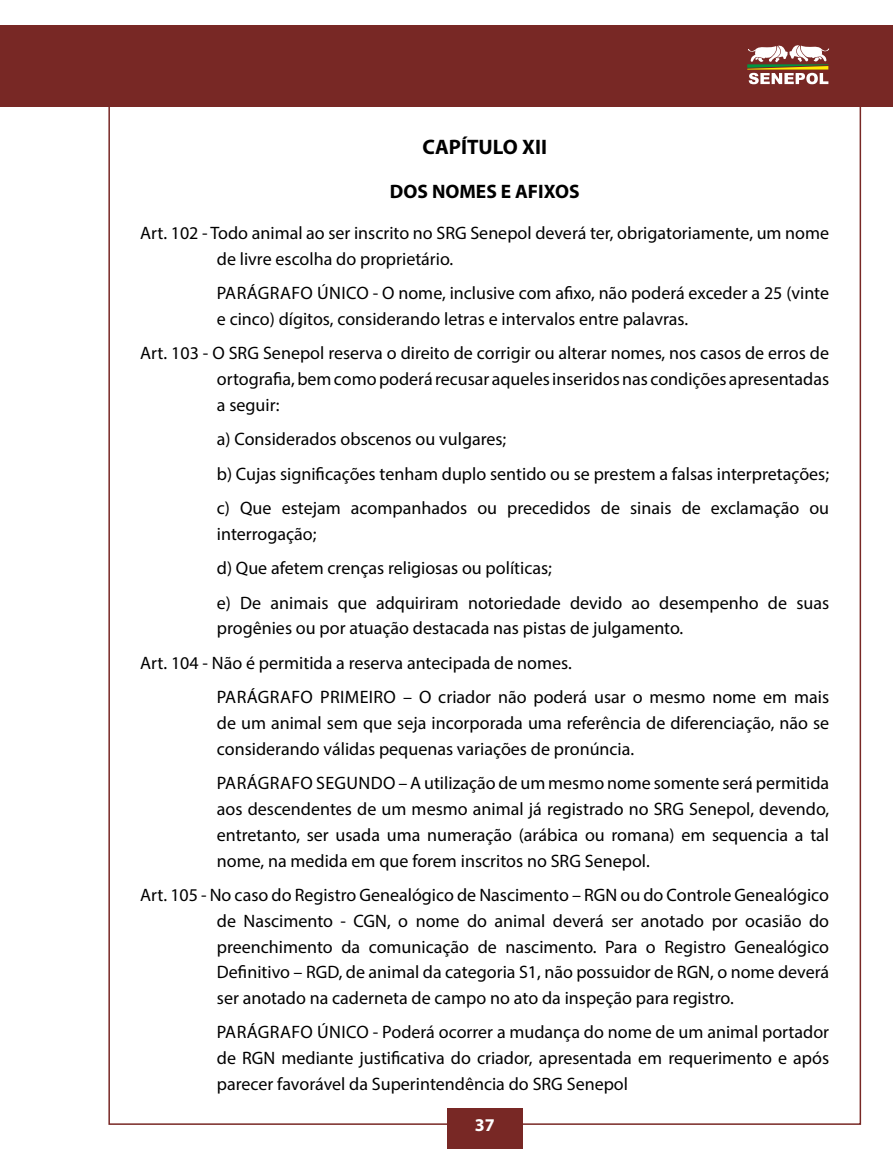
<style>
.page{position:relative;width:893px;height:1149px;background:#fff}
.page>*{position:absolute;margin:0;border:0;box-sizing:border-box;transform-origin:0 0}
.t1{font:700 21px "Myriad Pro";color:#000}
.t2{font:700 19.5px "Myriad Pro";color:#000}
.t3{font:18px/25.8px "Myriad Pro";color:#000;text-align:justify}
.t4{font:700 18px "Myriad Pro";color:#fff}
</style>
<div class="page">
<div style="left:0;top:25px;width:893px;height:81px;background:#782825"></div>
<div style="left:447px;top:1108px;width:75px;height:40px;background:#782825"></div>
<svg style="left:747px;top:45px;width:82px;height:39px"></svg>
<p class="t1" style="left:422px;top:133px;width:126px">CAPÍTULO XII</p>
<p class="t2" style="left:390px;top:179px;width:191px">DOS NOMES E AFIXOS</p>
<p class="t3" style="left:217px;top:220px;width:614px;text-indent:-77px">Art. 102 - Todo animal ao ser inscrito no SRG Senepol deverá ter, obrigatoriamente, um nome de livre escolha do proprietário.</p>
<p class="t3" style="left:217px;top:280px;width:21px">Parágrafo</p>
<p class="t3" style="left:317px;top:280px;width:11px">Único</p>
<p class="t3" style="left:217px;top:280px;width:614px;text-indent:156px">- O nome, inclusive com afixo, não poderá exceder a 25 (vinte e cinco) dígitos, considerando letras e intervalos entre palavras.</p>
<p class="t3" style="left:217px;top:340px;width:614px;text-indent:-77px">Art. 103 - O SRG Senepol reserva o direito de corrigir ou alterar nomes, nos casos de erros de ortografia, bem como poderá recusar aqueles inseridos nas condições apresentadas a seguir:</p>
<p class="t3" style="left:217px;top:422px;width:614px;line-height:34.3px;text-align:left">a) Considerados obscenos ou vulgares;<br>b) Cujas significações tenham duplo sentido ou se prestem a falsas interpretações; c) Que estejam acompanhados ou precedidos de sinais de exclamação ou</p>
<p class="t3" style="left:217px;top:516px;width:614px;line-height:34.3px;text-align:left">interrogação;<br>d) Que afetem crenças religiosas ou políticas;<br>e) De animais que adquiriram notoriedade devido ao desempenho de suas</p>
<p class="t3" style="left:217px;top:615px;width:468px">progênies ou por atuação destacada nas pistas de julgamento.</p>
<p class="t3" style="left:140px;top:649px;width:433px">Art. 104 - Não é permitida a reserva antecipada de nomes.</p>
<p class="t3" style="left:217px;top:683px;width:21px">Parágrafo</p>
<p class="t3" style="left:320px;top:683px;width:11px">primeiro</p>
<p class="t3" style="left:217px;top:683px;width:614px;text-indent:186px">– O criador não poderá usar o mesmo nome em mais de um animal sem que seja incorporada uma referência de diferenciação, não se considerando válidas pequenas variações de pronúncia.</p>
<p class="t3" style="left:217px;top:769px;width:21px">Parágrafo</p>
<p class="t3" style="left:316px;top:769px;width:13px">segundo</p>
<p class="t3" style="left:217px;top:769px;width:614px;text-indent:182px">– A utilização de um mesmo nome somente será permitida aos descendentes de um mesmo animal já registrado no SRG Senepol, devendo, entretanto, ser usada uma numeração (arábica ou romana) em sequencia a tal nome, na medida em que forem inscritos no SRG Senepol.</p>
<p class="t3" style="left:217px;top:881px;width:614px;text-indent:-77px">Art. 105 - No caso do Registro Genealógico de Nascimento – RGN ou do Controle Genealógico de Nascimento - CGN, o nome do animal deverá ser anotado por ocasião do preenchimento da comunicação de nascimento. Para o Registro Genealógico Definitivo – RGD, de animal da categoria S1, não possuidor de RGN, o nome deverá ser anotado na caderneta de campo no ato da inspeção para registro.</p>
<p class="t3" style="left:217px;top:1018px;width:21px">Parágrafo</p>
<p class="t3" style="left:317px;top:1018px;width:11px">Único</p>
<p class="t3" style="left:217px;top:1018px;width:614px;text-indent:156px">- Poderá ocorrer a mudança do nome de um animal portador de RGN mediante justificativa do criador, apresentada em requerimento e após parecer favorável da Superintendência do SRG Senepol</p>
<p class="t4" style="left:475px;top:1113px;width:21px">37</p>
</div>
